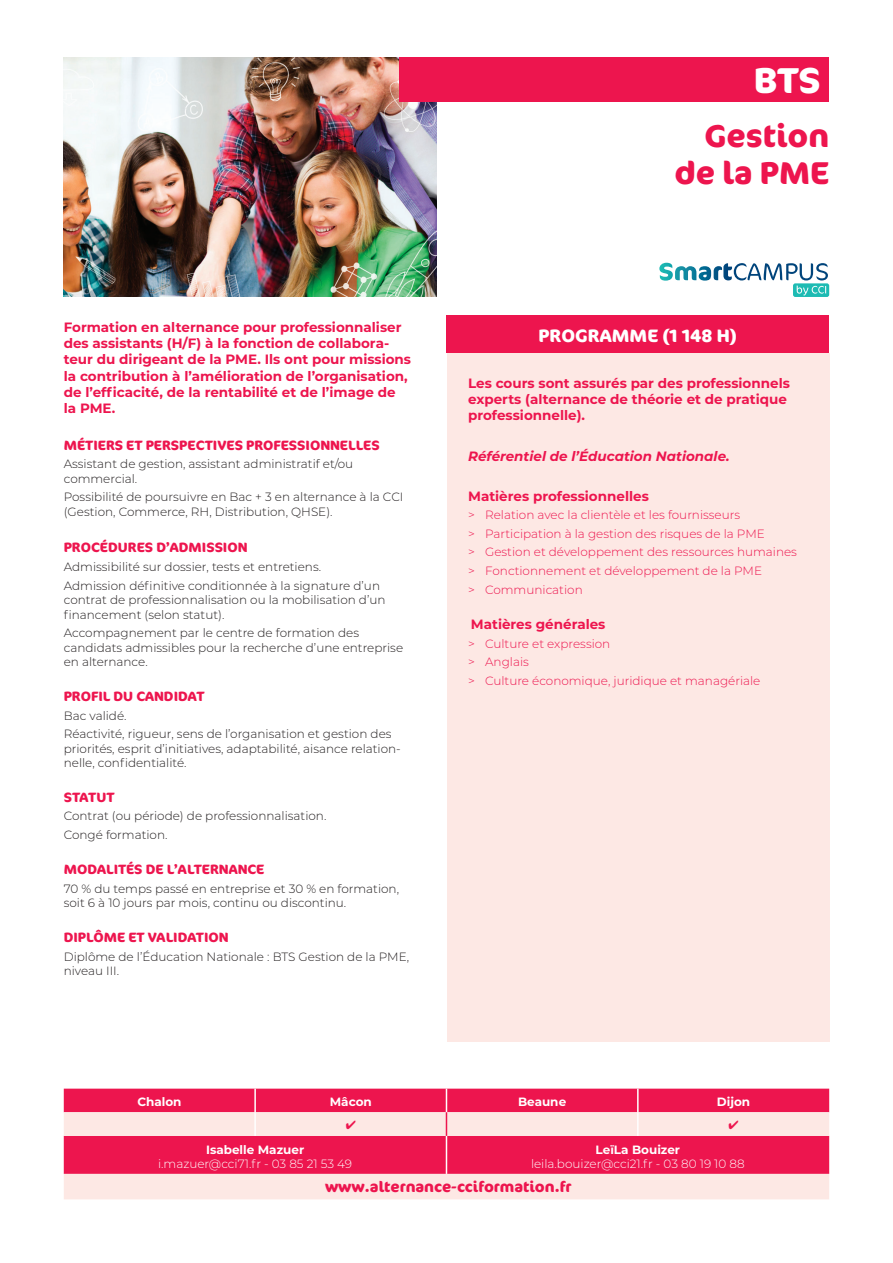
<style>
.page{position:relative;width:893px;height:1263px;background:#fff}
.page>*{position:absolute;margin:0;border:0;box-sizing:border-box;transform-origin:0 0}
.t1{font:700 36px "Cocon";color:#fff}
.t2{font:700 31.5px/37.8px "Cocon";color:#ed154e;text-align:right}
.t3{font:700 18px "Cocon";color:#fff}
.t4{font:700 15px "Cocon";color:#ed154e}
.List_Paragraph{font:700 13.5px/16.2px "Montserrat";color:#ed154e}
.t5{font:700 13.5px "Cocon";color:#ed154e}
.t6{font:italic 700 13.5px "Montserrat";color:#ed154e}
.t7{font:300 12px/14.4px "Montserrat";color:#231f20}
.t8{font:300 12px "Montserrat";color:#ed154e}
.t9{font:300 12px "Montserrat";color:#fff}
.t10{font:700 12px "Montserrat";color:#fff}
</style>
<div class="page">
<img style="left:64px;top:57px;width:373px;height:240px">
<div style="left:400px;top:57px;width:429px;height:45px;background:#ed154e"></div>
<div style="left:446px;top:316px;width:383px;height:37px;background:#ed154e"></div>
<div style="left:447px;top:353px;width:382px;height:689px;background:#fde8e4"></div>
<div style="left:793px;top:283px;width:36px;height:14px;background:#1dbbb3;border-radius:2px"></div>
<svg style="left:659px;top:263px;width:169px;height:32px"></svg>
<div style="left:64px;top:1089px;width:765px;height:23px;background:#ed154e"></div>
<svg style="left:64px;top:1112px;width:765px;height:87px;background:#f58ba2"></svg>
<hr style="left:254px;top:1089px;width:2px;height:23px;background:#fff">
<hr style="left:254px;top:1112px;width:2px;height:24px;background:#fff">
<hr style="left:637px;top:1089px;width:2px;height:23px;background:#fff">
<hr style="left:637px;top:1112px;width:2px;height:24px;background:#fff">
<hr style="left:446px;top:1136px;width:1px;height:38px;background:#fff">
<svg style="left:446px;top:1089px;width:1px;height:47px"></svg>
<svg style="left:346px;top:1120px;width:9px;height:9px"></svg>
<svg style="left:729px;top:1120px;width:9px;height:9px"></svg>
<p class="List_Paragraph" style="left:64px;top:318px;width:349px">Formation en alternance pour professionnaliser des assistants (H/F) à la fonction de collabora&shy;teur du dirigeant de la PME. Ils ont pour missions la contribution à l’amélioration de l’organisation, de l’efficacité, de la rentabilité et de l’image de la PME.</p>
<p class="t5" style="left:64px;top:437px;width:317px">MÉTIERS ET PERSPECTIVES PROFESSIONNELLES</p>
<p class="t7" style="left:64px;top:456px;width:291px">Assistant de gestion, assistant administratif et/ou commercial.</p>
<p class="t7" style="left:64px;top:489px;width:341px">Possibilité de poursuivre en Bac + 3 en alternance à la CCI (Gestion, Commerce, RH, Distribution, QHSE).</p>
<p class="t5" style="left:64px;top:540px;width:185px">PROCÉDURES D’ADMISSION</p>
<p class="t7" style="left:64px;top:559px;width:259px">Admissibilité sur dossier, tests et entretiens.</p>
<p class="t7" style="left:64px;top:578px;width:323px">Admission définitive conditionnée à la signature d’un contrat de professionnalisation ou la mobilisation d’un financement (selon statut).</p>
<p class="t7" style="left:64px;top:625px;width:341px">Accompagnement par le centre de formation des candidats admissibles pour la recherche d’une entreprise en alternance.</p>
<p class="t5" style="left:64px;top:688px;width:142px">PROFIL DU CANDIDAT</p>
<p class="t7" style="left:64px;top:708px;width:64px">Bac validé.</p>
<p class="t7" style="left:64px;top:726px;width:339px">Réactivité, rigueur, sens de l’organisation et gestion des priorités, esprit d’initiatives, adaptabilité, aisance relation&shy;nelle, confidentialité.</p>
<p class="t5" style="left:64px;top:789px;width:52px">STATUT</p>
<p class="t7" style="left:64px;top:809px;width:264px">Contrat (ou période) de professionnalisation.</p>
<p class="t7" style="left:64px;top:827px;width:105px">Congé formation.</p>
<p class="t5" style="left:64px;top:861px;width:202px">MODALITÉS DE L’ALTERNANCE</p>
<p class="t7" style="left:64px;top:881px;width:337px">70 % du temps passé en entreprise et 30 % en formation, soit 6 à 10 jours par mois, continu ou discontinu.</p>
<p class="t5" style="left:64px;top:929px;width:166px">DIPLÔME ET VALIDATION</p>
<p class="t7" style="left:64px;top:949px;width:347px">Diplôme de l’Éducation Nationale : BTS Gestion de la PME, niveau III.</p>
<h1 class="t1" style="left:754px;top:58px;width:68px">BTS</h1>
<p class="t2" style="left:675px;top:117px;width:156px">Gestion de la PME</p>
<p class="t3" style="left:539px;top:325px;width:200px">PROGRAMME (1 148 H)</p>
<p class="List_Paragraph" style="left:468px;top:374px;width:323px">Les cours sont assurés par des professionnels experts (alternance de théorie et de pratique professionnelle).</p>
<p class="t6" style="left:468px;top:446px;width:263px">Référentiel de l’Éducation Nationale.</p>
<p class="List_Paragraph" style="left:468px;top:487px;width:182px">Matières professionnelles</p>
<p class="t8" style="left:468px;top:507px;width:274px">&gt; Relation avec la clientèle et les fournisseurs</p>
<p class="t8" style="left:468px;top:525px;width:298px">&gt; Participation à la gestion des risques de la PME</p>
<p class="t8" style="left:468px;top:544px;width:330px">&gt; Gestion et développement des ressources humaines</p>
<p class="t8" style="left:468px;top:563px;width:295px">&gt; Fonctionnement et développement de la PME</p>
<p class="t8" style="left:468px;top:581px;width:116px">&gt; Communication</p>
<p class="List_Paragraph" style="left:471px;top:615px;width:136px">Matières générales</p>
<p class="t8" style="left:468px;top:635px;width:144px">&gt; Culture et expression</p>
<p class="t8" style="left:468px;top:654px;width:62px">&gt; Anglais</p>
<p class="t8" style="left:468px;top:673px;width:294px">&gt; Culture économique, juridique et managériale</p>
<p class="t10" style="left:137px;top:1093px;width:46px">Chalon</p>
<p class="t10" style="left:330px;top:1093px;width:44px">Mâcon</p>
<p class="t10" style="left:518px;top:1093px;width:50px">Beaune</p>
<p class="t10" style="left:717px;top:1093px;width:35px">Dijon</p>
<p class="t10" style="left:206px;top:1140px;width:100px">Isabelle Mazuer</p>
<p class="t9" style="left:158px;top:1155px;width:196px">i.mazuer@cci71.fr - 03 85 21 53 49</p>
<p class="t10" style="left:596px;top:1140px;width:86px">LeïLa Bouizer</p>
<p class="t9" style="left:531px;top:1155px;width:215px">leila.bouizer@cci21.fr - 03 80 19 10 88</p>
<p class="t4" style="left:325px;top:1178px;width:248px">www.alternance-cciformation.fr</p>
</div>
